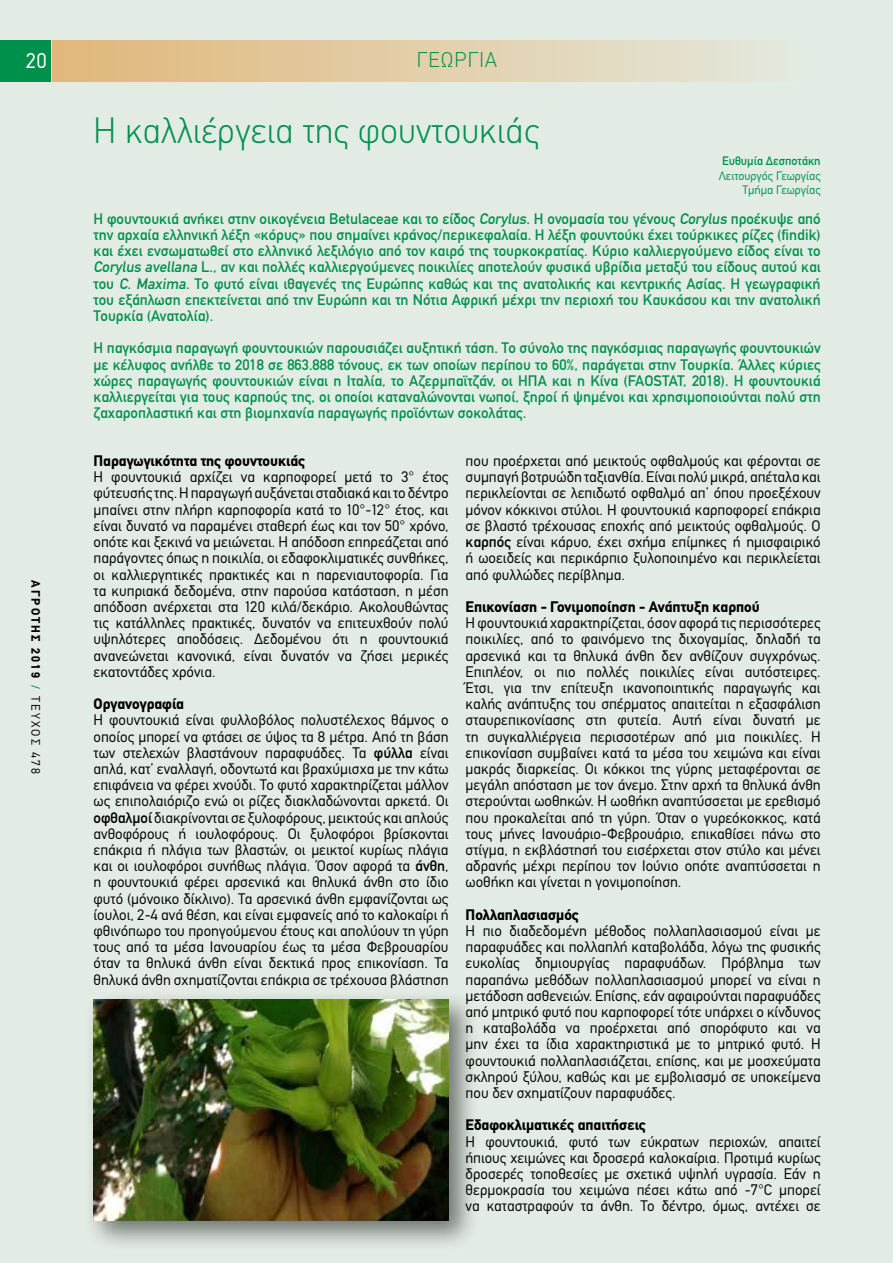
<style>
.page{position:relative;width:893px;height:1263px;background:#e3ece4}
.page>*{position:absolute;margin:0;border:0;box-sizing:border-box;transform-origin:0 0}
.t1{font:300 36px "CF Din";color:#00904d}
.t2{font:300 21px "CF Din";letter-spacing:.05em;color:#00904d}
.t3{font:21px "CF Din";color:#fff}
.t4{font:15px/16.2px "CF Din";color:#000;text-align:justify}
.t5{font:15px/16.2px "CF Din";color:#00904d;text-align:justify}
.t6{font:700 15px "CF Din";color:#000}
.t7{font:12px/14.4px "CF Din";color:#00904d;text-align:right}
.t8{font:700 12px "CF Din";letter-spacing:.175em;color:#000}
.t9{font:12px "CF Din";color:#00904d}
.s1{font-weight:400;color:#00904d}
.s2{font-weight:400}
.s3{font-style:inherit}
</style>
<div class="page">
<div style="left:0;top:40px;width:51px;height:41px;background:#00904d"></div>
<div style="left:53px;top:40px;width:756px;height:41px;background:linear-gradient(to right,#e1b679,#e3e9de)"></div>
<div style="left:84px;top:990px;width:396px;height:262px;background:#000;opacity:.5"></div>
<img style="left:94px;top:999px;width:355px;height:221px">
<h2 class="t3" style="left:26px;top:49px;width:22px">20</h2>
<p class="t8" style="left:42px;top:580px;width:195px;rotate:90deg">AΓΡΟΤΗΣ 2019 <span class="s1">/</span> <span class="s2">TEΥΧΟΣ 478</span></p>
<h2 class="t2" style="left:417px;top:48px;width:82px">ΓΕΩΡΓIΑ</h2>
<h1 class="t1" style="left:94px;top:111px;width:448px">Η καλλιέργεια της φουντουκιάς</h1>
<p class="t9" style="left:722px;top:155px;width:100px">Ευθυμία Δεσποτάκη</p>
<p class="t7" style="left:719px;top:169px;width:103px">Λειτουργός Γεωργίας<br>Τμήμα Γεωργίας</p>
<p class="t5" style="left:94px;top:211px;width:729px">Η φουντουκιά ανήκει στην οικογένεια Betulaceae και το είδος Corylus. Η ονομασία του γένους Corylus προέκυψε από την αρχαία ελληνική λέξη «κόρυς» που σημαίνει κράνος/περικεφαλαία. Η λέξη φουντούκι έχει τούρκικες ρίζες (findik) και έχει ενσωματωθεί στο ελληνικό λεξιλόγιο από τον καιρό της τουρκοκρατίας. Κύριο καλλιεργούμενο είδος είναι το Corylus avellana L., αν και πολλές καλλιεργούμενες ποικιλίες αποτελούν φυσικά υβρίδια μεταξύ του είδους αυτού και του C. Maxima. Το φυτό είναι ιθαγενές της Ευρώπης καθώς και της ανατολικής και κεντρικής Ασίας. Η γεωγραφική του εξάπλωση επεκτείνεται από την Ευρώπη και τη Νότια Αφρική μέχρι την περιοχή του Καυκάσου και την ανατολική Τουρκία (Ανατολία).</p>
<p class="t5" style="left:94px;top:340px;width:729px">Η παγκόσμια παραγωγή φουντουκιών παρουσιάζει αυξητική τάση. Το σύνολο της παγκόσμιας παραγωγής φουντουκιών με κέλυφος ανήλθε το 2018 σε 863.888 τόνους, εκ των οποίων περίπου το 60%, παράγεται στην Τουρκία. Άλλες κύριες χώρες παραγωγής φουντουκιών είναι η Ιταλία, το Αζερμπαϊτζάν, οι ΗΠΑ και η Κίνα (FAOSTAT, 2018). Η φουντουκιά καλλιεργείται για τους καρπούς της, οι οποίοι καταναλώνονται νωποί, ξηροί ή ψημένοι και χρησιμοποιούνται πολύ στη ζαχαροπλαστική και στη βιομηχανία παραγωγής προϊόντων σοκολάτας.</p>
<p class="t6" style="left:94px;top:453px;width:213px">Παραγωγικότητα της φουντουκιάς</p>
<p class="t4" style="left:94px;top:469px;width:357px">Η φουντουκιά αρχίζει να καρποφορεί μετά το 3° έτος φύτευσής της. Η παραγωγή αυξάνεται σταδιακά και το δέντρο μπαίνει στην πλήρη καρποφορία κατά το 10°-12° έτος, και είναι δυνατό να παραμένει σταθερή έως και τον 50° χρόνο, οπότε και ξεκινά να μειώνεται. Η απόδοση επηρεάζεται από παράγοντες όπως η ποικιλία, οι εδαφοκλιματικές συνθήκες, οι καλλιεργητικές πρακτικές και η παρενιαυτοφορία. Για τα κυπριακά δεδομένα, στην παρούσα κατάσταση, η μέση απόδοση ανέρχεται στα 120 κιλά/δεκάριο. Ακολουθώντας τις κατάλληλες πρακτικές, δυνατόν να επιτευχθούν πολύ υψηλότερες αποδόσεις. Δεδομένου ότι η φουντουκιά ανανεώνεται κανονικά, είναι δυνατόν να ζήσει μερικές εκατοντάδες χρόνια.</p>
<p class="t6" style="left:94px;top:696px;width:92px">Οργανογραφία</p>
<p class="t4" style="left:94px;top:712px;width:357px">Η φουντουκιά είναι φυλλοβόλος πολυστέλεχος θάμνος ο οποίος μπορεί να φτάσει σε ύψος τα 8 μέτρα. Από τη βάση των στελεχών βλαστάνουν παραφυάδες. Τα <span class="s3">φύλλα</span> είναι απλά, κατ’ εναλλαγή, οδοντωτά και βραχύμισχα με την κάτω επιφάνεια να φέρει χνούδι. Το φυτό χαρακτηρίζεται μάλλον ως επιπολαιόριζο ενώ οι ρίζες διακλαδώνονται αρκετά. Οι <span class="s3">οφθαλμοί</span> διακρίνονται σε ξυλοφόρους, μεικτούς και απλούς ανθοφόρους ή ιουλοφόρους. Οι ξυλοφόροι βρίσκονται επάκρια ή πλάγια των βλαστών, οι μεικτοί κυρίως πλάγια και οι ιουλοφόροι συνήθως πλάγια. Όσον αφορά τα <span class="s3">άνθη</span>, η φουντουκιά φέρει αρσενικά και θηλυκά άνθη στο ίδιο φυτό (μόνοικο δίκλινο). Τα αρσενικά άνθη εμφανίζονται ως ίουλοι, 2-4 ανά θέση, και είναι εμφανείς από το καλοκαίρι ή φθινόπωρο του προηγούμενου έτους και απολύουν τη γύρη τους από τα μέσα Ιανουαρίου έως τα μέσα Φεβρουαρίου όταν τα θηλυκά άνθη είναι δεκτικά προς επικονίαση. Τα θηλυκά άνθη σχηματίζονται επάκρια σε τρέχουσα βλάστηση</p>
<p class="t4" style="left:466px;top:453px;width:357px">που προέρχεται από μεικτούς οφθαλμούς και φέρονται σε συμπαγή βοτρυώδη ταξιανθία. Είναι πολύ μικρά, απέταλα και περικλείονται σε λεπιδωτό οφθαλμό απ’ όπου προεξέχουν μόνον κόκκινοι στύλοι. Η φουντουκιά καρποφορεί επάκρια σε βλαστό τρέχουσας εποχής από μεικτούς οφθαλμούς. Ο <span class="s3">καρπός</span> είναι κάρυο, έχει σχήμα επίμηκες ή ημισφαιρικό ή ωοειδείς και περικάρπιο ξυλοποιημένο και περικλείεται από φυλλώδες περίβλημα.</p>
<p class="t6" style="left:466px;top:598px;width:296px">Επικονίαση - Γονιμοποίηση - Ανάπτυξη καρπού</p>
<p class="t4" style="left:466px;top:615px;width:357px">Η φουντουκιά χαρακτηρίζεται, όσον αφορά τις περισσότερες ποικιλίες, από το φαινόμενο της διχογαμίας, δηλαδή τα αρσενικά και τα θηλυκά άνθη δεν ανθίζουν συγχρόνως.<br>Επιπλέον, οι πιο πολλές ποικιλίες είναι αυτόστειρες.<br>Έτσι, για την επίτευξη ικανοποιητικής παραγωγής και καλής ανάπτυξης του σπέρματος απαιτείται η εξασφάλιση σταυρεπικονίασης στη φυτεία. Αυτή είναι δυνατή με τη συγκαλλιέργεια περισσοτέρων από μια ποικιλίες. Η επικονίαση συμβαίνει κατά τα μέσα του χειμώνα και είναι μακράς διαρκείας. Οι κόκκοι της γύρης μεταφέρονται σε μεγάλη απόσταση με τον άνεμο. Στην αρχή τα θηλυκά άνθη στερούνται ωοθηκών. Η ωοθήκη αναπτύσσεται με ερεθισμό που προκαλείται από τη γύρη. Όταν ο γυρεόκοκκος, κατά τους μήνες Ιανουάριο-Φεβρουάριο, επικαθίσει πάνω στο στίγμα, η εκβλάστησή του εισέρχεται στον στύλο και μένει αδρανής μέχρι περίπου τον Ιούνιο οπότε αναπτύσσεται η ωοθήκη και γίνεται η γονιμοποίηση.</p>
<p class="t6" style="left:466px;top:906px;width:115px">Πολλαπλασιασμός</p>
<p class="t4" style="left:466px;top:923px;width:357px">Η πιο διαδεδομένη μέθοδος πολλαπλασιασμού είναι με παραφυάδες και πολλαπλή καταβολάδα, λόγω της φυσικής ευκολίας δημιουργίας παραφυάδων. Πρόβλημα των παραπάνω μεθόδων πολλαπλασιασμού μπορεί να είναι η μετάδοση ασθενειών. Επίσης, εάν αφαιρούνται παραφυάδες από μητρικό φυτό που καρποφορεί τότε υπάρχει ο κίνδυνος η καταβολάδα να προέρχεται από σπορόφυτο και να μην έχει τα ίδια χαρακτηριστικά με το μητρικό φυτό. Η φουντουκιά πολλαπλασιάζεται, επίσης, και με μοσχεύματα σκληρού ξύλου, καθώς και με εμβολιασμό σε υποκείμενα που δεν σχηματίζουν παραφυάδες.</p>
<p class="t6" style="left:466px;top:1117px;width:182px">Εδαφοκλιματικές απαιτήσεις</p>
<p class="t4" style="left:466px;top:1133px;width:357px">Η φουντουκιά, φυτό των εύκρατων περιοχών, απαιτεί ήπιους χειμώνες και δροσερά καλοκαίρια. Προτιμά κυρίως δροσερές τοποθεσίες με σχετικά υψηλή υγρασία. Εάν η θερμοκρασία του χειμώνα πέσει κάτω από -7°C μπορεί να καταστραφούν τα άνθη. Το δέντρο, όμως, αντέχει σε</p>
</div>
